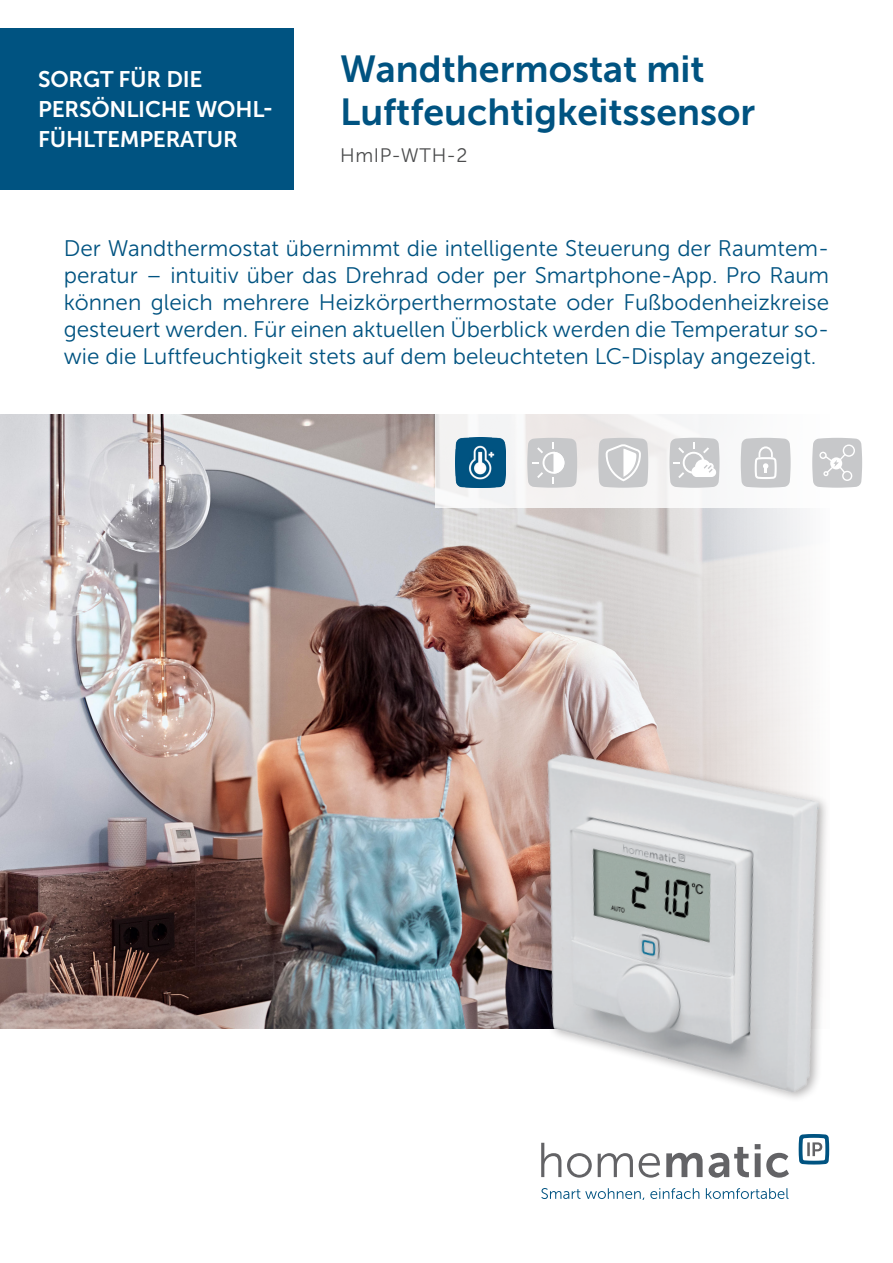
<style>
.page{position:relative;width:893px;height:1263px;background:#fff}
.page>*{position:absolute;margin:0;border:0;box-sizing:border-box;transform-origin:0 0}
.Headline{font:37.5px/43.5px "Museo Sans 700";color:#005381}
.Fließtext_Deckblatt{font:22.5px/27px "Museo Sans 300";color:#005381;text-align:justify}
.Kastentext{font:22.5px/30px "Museo Sans 700";letter-spacing:-.01em;color:#fff}
.Subheadline{font:19.5px "Museo Sans 300";letter-spacing:.03em;color:#4b4c4d}
</style>
<div class="page">
<img style="left:0;top:414px;width:807px;height:614px">
<img style="left:521px;top:724px;width:305px;height:375px">
<svg style="left:541px;top:1143px;width:248px;height:35px"></svg>
<svg style="left:799px;top:1134px;width:30px;height:30px"></svg>
<svg style="left:541px;top:1188px;width:103px;height:11px"></svg>
<svg style="left:650px;top:1188px;width:49px;height:11px"></svg>
<svg style="left:706px;top:1188px;width:82px;height:11px"></svg>
<div style="left:0;top:28px;width:294px;height:162px;background:#005381"></div>
<svg style="left:435px;top:414px;width:404px;height:93px;fill:#f5f5f6"></svg>
<svg style="left:527px;top:438px;width:50px;height:50px;background:#d0d0d2"></svg>
<svg style="left:812px;top:438px;width:50px;height:50px;background:#cfd0d2"></svg>
<svg style="left:669px;top:438px;width:50px;height:50px"></svg>
<svg style="left:741px;top:438px;width:50px;height:50px;background:#cecfd1"></svg>
<img style="left:456px;top:438px;width:50px;height:50px">
<svg style="left:598px;top:438px;width:50px;height:50px"></svg>
<p class="Kastentext" style="left:38px;top:64px;width:166px">SORGT FÜR DIE</p>
<p class="Kastentext" style="left:38px;top:94px;width:237px">PERSÖNLICHE WOHL-<br>FÜHLTEMPERATUR</p>
<p class="Headline" style="left:340px;top:47px;width:417px">Wandthermostat mit<br>Luftfeuchtigkeitssensor</p>
<p class="Subheadline" style="left:340px;top:145px;width:129px">HmIP-WTH-2</p>
<p class="Fließtext_Deckblatt" style="left:64px;top:235px;width:767px">Der Wandthermostat übernimmt die intelligente Steuerung der Raumtem&shy;peratur – intuitiv über das Drehrad oder per Smartphone-App. Pro Raum können gleich mehrere Heizkörperthermostate oder Fußbodenheizkreise gesteuert werden. Für einen aktuellen Überblick werden die Temperatur so&shy;wie die Luftfeuchtigkeit stets auf dem beleuchteten LC-Display angezeigt.</p>
</div>
